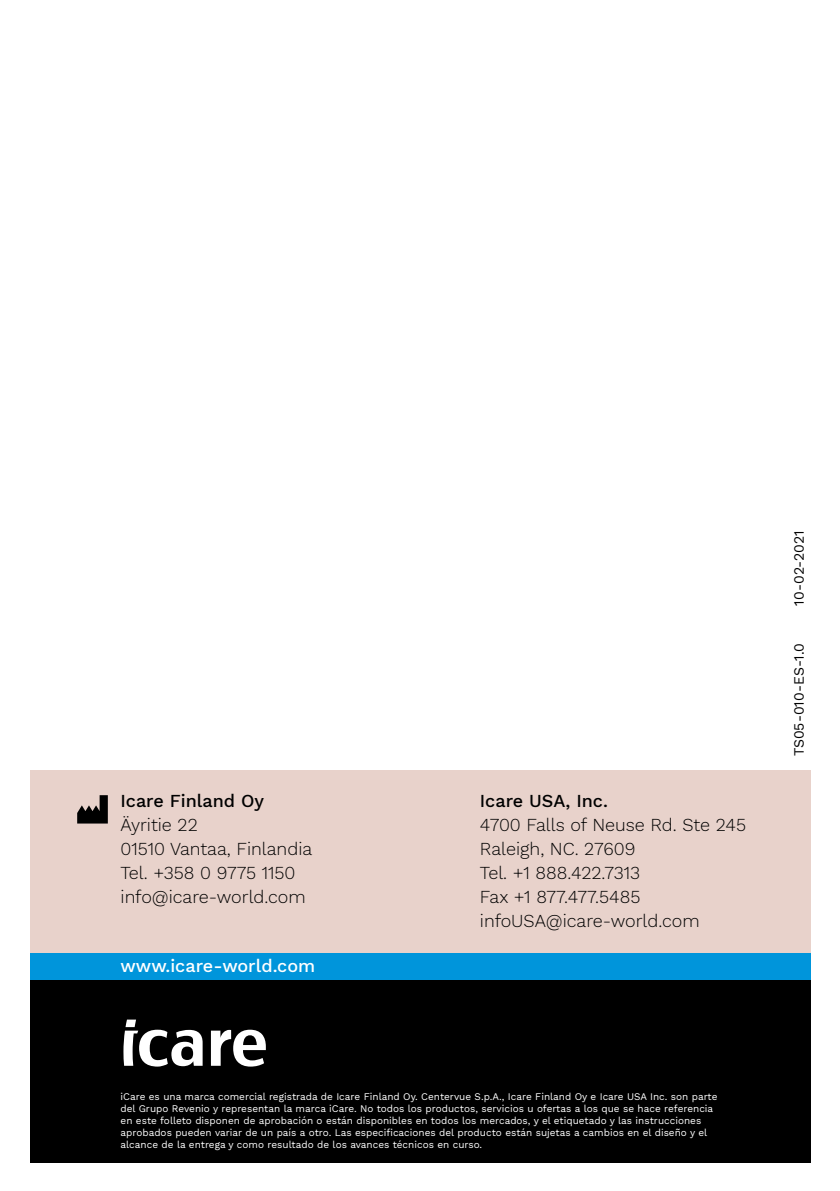
<style>
.page{position:relative;width:840px;height:1191px;background:#fff}
.page>*{position:absolute;margin:0;border:0;box-sizing:border-box;transform-origin:0 0}
.t1{font:300 18px/24px "Work Sans";color:#000}
.t2{font:500 18px "Work Sans";color:#000}
.t3{font:500 18px "Work Sans";color:#fff}
.t4{font:14px "Work Sans";color:#000}
.t5{font:10px/12px "Work Sans";color:#fff}
</style>
<div class="page">
<div style="left:30px;top:978px;width:779px;height:184px;background:#000"></div>
<div style="left:30px;top:770px;width:779px;height:184px;background:#e8d2cb"></div>
<div style="left:30px;top:953px;width:779px;height:26px;background:#0095db"></div>
<svg style="left:123px;top:1019px;width:143px;height:47px"></svg>
<svg style="left:77px;top:795px;width:31px;height:28px"></svg>
<h1 class="t2" style="left:120px;top:787px;width:145px">Icare Finland Oy</h1>
<h1 class="t1" style="left:120px;top:812px;width:193px">Äyritie 22<br>01510 Vantaa, Finlandia<br>Tel. +358 0 9775 1150 info@icare-world.com</h1>
<h1 class="t3" style="left:120px;top:952px;width:196px">www.icare-world.com</h1>
<h1 class="t2" style="left:479px;top:787px;width:129px">Icare USA, Inc.</h1>
<h1 class="t1" style="left:479px;top:812px;width:267px">4700 Falls of Neuse Rd. Ste 245<br>Raleigh, NC. 27609<br>Tel. +1 888.422.7313<br>Fax +1 877.477.5485 infoUSA@icare-world.com</h1>
<p class="t5" style="left:120px;top:1090px;width:598px">iCare es una marca comercial registrada de Icare Finland Oy. Centervue S.p.A., Icare Finland Oy e Icare USA Inc. son parte del Grupo Revenio y representan la marca iCare. No todos los productos, servicios u ofertas a los que se hace referencia en este folleto disponen de aprobación o están disponibles en todos los mercados, y el etiquetado y las instrucciones aprobados pueden variar de un país a otro. Las especificaciones del producto están sujetas a cambios en el diseño y el alcance de la entrega y como resultado de los avances técnicos en curso.</p>
<h2 class="t4" style="left:788px;top:605px;width:76px;rotate:-90deg">10-02-2021</h2>
<h2 class="t4" style="left:788px;top:756px;width:115px;rotate:-90deg">TS05-010-ES-1.0</h2>
</div>
